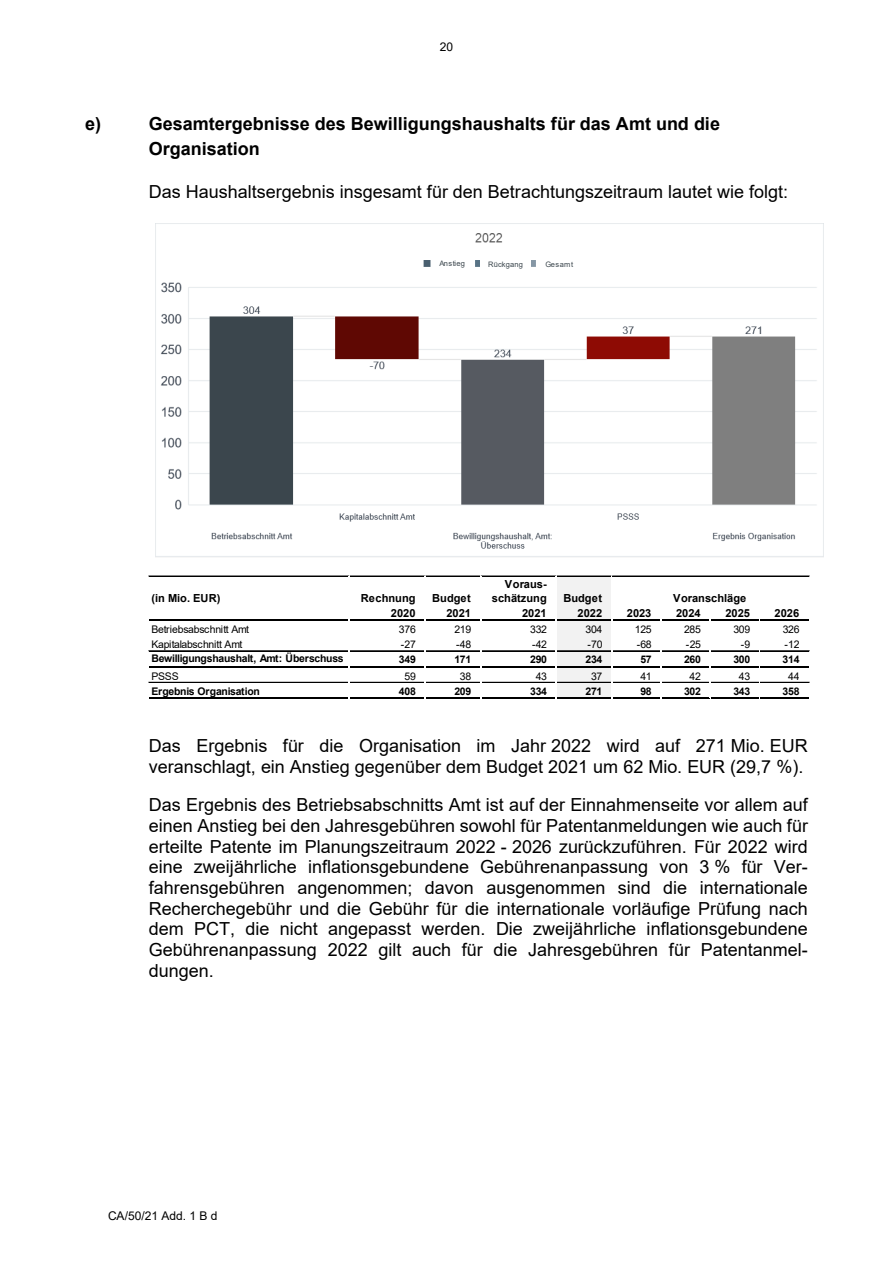
<style>
.page{position:relative;width:893px;height:1263px;background:#fff}
.page>*{position:absolute;margin:0;border:0;box-sizing:border-box;transform-origin:0 0}
.t1{font:18px/20.7px "Arial";color:#000}
.t2{font:700 18px/24.8px "Arial";color:#000}
.t3{font:12px "Arial";color:#000}
.InlineShape{font:700 11.1px/14.2px "Arial";color:#000;text-align:right}
.InlineShape-2{font:10.5px "Arial";letter-spacing:-.025em;color:#000}
.InlineShape-3{font:700 10.5px "Arial";letter-spacing:-.025em;color:#000}
.InlineShape-4{font:7.5px "Arial";letter-spacing:.025em;color:#3b464d}
</style>
<div class="page">
<img style="left:155px;top:223px;width:668px;height:334px">
<div style="left:432px;top:256px;width:40px;height:17px;background:#fff"></div>
<div style="left:480px;top:256px;width:51px;height:16px;background:#fff"></div>
<div style="left:538px;top:256px;width:50px;height:16px;background:#fff"></div>
<div style="left:556px;top:577px;width:56px;height:121px;background:#f2f2f2"></div>
<hr style="left:149px;top:576px;width:199px;height:1px;background:#000">
<hr style="left:350px;top:576px;width:74px;height:1px;background:#000">
<hr style="left:426px;top:576px;width:54px;height:1px;background:#000">
<hr style="left:481px;top:576px;width:74px;height:1px;background:#000">
<hr style="left:557px;top:576px;width:54px;height:1px;background:#000">
<hr style="left:149px;top:619px;width:199px;height:1px;background:#000">
<hr style="left:350px;top:619px;width:74px;height:1px;background:#000">
<hr style="left:426px;top:619px;width:54px;height:1px;background:#000">
<hr style="left:481px;top:619px;width:74px;height:1px;background:#000">
<hr style="left:557px;top:619px;width:54px;height:1px;background:#000">
<hr style="left:613px;top:619px;width:47px;height:1px;background:#000">
<hr style="left:662px;top:619px;width:47px;height:1px;background:#000">
<hr style="left:711px;top:619px;width:48px;height:1px;background:#000">
<hr style="left:149px;top:650px;width:199px;height:1px;background:#000">
<hr style="left:149px;top:651px;width:199px;height:1px;background:#000">
<hr style="left:350px;top:650px;width:74px;height:1px;background:#000">
<hr style="left:350px;top:651px;width:74px;height:1px;background:#000">
<hr style="left:426px;top:650px;width:54px;height:1px;background:#000">
<hr style="left:426px;top:651px;width:54px;height:1px;background:#000">
<hr style="left:481px;top:650px;width:74px;height:1px;background:#000">
<hr style="left:481px;top:651px;width:74px;height:1px;background:#000">
<hr style="left:557px;top:650px;width:54px;height:1px;background:#000">
<hr style="left:557px;top:651px;width:54px;height:1px;background:#000">
<hr style="left:613px;top:650px;width:47px;height:1px;background:#000">
<hr style="left:613px;top:651px;width:47px;height:1px;background:#000">
<hr style="left:662px;top:650px;width:47px;height:1px;background:#000">
<hr style="left:662px;top:651px;width:47px;height:1px;background:#000">
<hr style="left:711px;top:650px;width:48px;height:1px;background:#000">
<hr style="left:711px;top:651px;width:48px;height:1px;background:#000">
<hr style="left:149px;top:666px;width:199px;height:1px;background:#000">
<hr style="left:350px;top:666px;width:74px;height:1px;background:#000">
<hr style="left:426px;top:666px;width:54px;height:1px;background:#000">
<hr style="left:481px;top:666px;width:74px;height:1px;background:#000">
<hr style="left:557px;top:666px;width:54px;height:1px;background:#000">
<hr style="left:613px;top:666px;width:47px;height:1px;background:#000">
<hr style="left:662px;top:666px;width:47px;height:1px;background:#000">
<hr style="left:711px;top:666px;width:48px;height:1px;background:#000">
<hr style="left:149px;top:682px;width:199px;height:1px;background:#000">
<hr style="left:350px;top:682px;width:74px;height:1px;background:#000">
<hr style="left:426px;top:682px;width:54px;height:1px;background:#000">
<hr style="left:481px;top:682px;width:74px;height:1px;background:#000">
<hr style="left:557px;top:682px;width:54px;height:1px;background:#000">
<hr style="left:613px;top:682px;width:47px;height:1px;background:#000">
<hr style="left:662px;top:682px;width:47px;height:1px;background:#000">
<hr style="left:711px;top:682px;width:48px;height:1px;background:#000">
<hr style="left:149px;top:697px;width:199px;height:1px;background:#000">
<hr style="left:350px;top:697px;width:74px;height:1px;background:#000">
<hr style="left:426px;top:697px;width:54px;height:1px;background:#000">
<hr style="left:481px;top:697px;width:74px;height:1px;background:#000">
<hr style="left:557px;top:697px;width:54px;height:1px;background:#000">
<hr style="left:613px;top:697px;width:47px;height:1px;background:#000">
<hr style="left:662px;top:697px;width:47px;height:1px;background:#000">
<hr style="left:711px;top:697px;width:48px;height:1px;background:#000">
<hr style="left:555px;top:576px;width:2px;height:122px;background:#fff">
<hr style="left:611px;top:576px;width:2px;height:122px;background:#fff">
<hr style="left:613px;top:576px;width:196px;height:1px;background:#000">
<hr style="left:760px;top:619px;width:49px;height:1px;background:#000">
<hr style="left:760px;top:650px;width:49px;height:1px;background:#000">
<hr style="left:760px;top:651px;width:49px;height:1px;background:#000">
<hr style="left:760px;top:666px;width:49px;height:1px;background:#000">
<hr style="left:760px;top:682px;width:49px;height:1px;background:#000">
<hr style="left:760px;top:697px;width:49px;height:1px;background:#000">
<p class="t3" style="left:440px;top:39px;width:15px">20</p>
<h3 class="t2" style="left:85px;top:112px;width:17px">e)</h3>
<h3 class="t2" style="left:149px;top:112px;width:573px">Gesamtergebnisse des Bewilligungshaushalts für das Amt und die<br>Organisation</h3>
<p class="t1" style="left:149px;top:181px;width:641px">Das Haushaltsergebnis insgesamt für den Betrachtungszeitraum lautet wie folgt:</p>
<p class="InlineShape-4" style="left:440px;top:258px;width:27px">Anstieg</p>
<p class="InlineShape-4" style="left:488px;top:259px;width:36px">Rückgang</p>
<p class="InlineShape-4" style="left:545px;top:259px;width:29px">Gesamt</p>
<p class="InlineShape" style="left:151px;top:591px;width:70px">(in Mio. EUR)</p>
<p class="InlineShape" style="left:361px;top:591px;width:56px">Rechnung</p>
<p class="InlineShape" style="left:432px;top:591px;width:40px">Budget</p>
<p class="InlineShape" style="left:492px;top:577px;width:56px">Voraus&shy;schätzung</p>
<p class="InlineShape" style="left:563px;top:591px;width:40px">Budget</p>
<p class="InlineShape" style="left:673px;top:591px;width:75px">Voranschläge</p>
<p class="InlineShape" style="left:391px;top:606px;width:26px">2020</p>
<p class="InlineShape" style="left:446px;top:606px;width:26px">2021</p>
<p class="InlineShape" style="left:522px;top:606px;width:26px">2021</p>
<p class="InlineShape" style="left:578px;top:606px;width:26px">2022</p>
<p class="InlineShape" style="left:627px;top:606px;width:26px">2023</p>
<p class="InlineShape" style="left:676px;top:606px;width:26px">2024</p>
<p class="InlineShape" style="left:725px;top:606px;width:26px">2025</p>
<p class="InlineShape" style="left:775px;top:606px;width:26px">2026</p>
<p class="InlineShape-2" style="left:151px;top:622px;width:99px">Betriebsabschnitt Amt</p>
<p class="InlineShape-2" style="left:399px;top:622px;width:18px">376</p>
<p class="InlineShape-2" style="left:454px;top:622px;width:18px">219</p>
<p class="InlineShape-2" style="left:530px;top:622px;width:18px">332</p>
<p class="InlineShape-2" style="left:586px;top:622px;width:18px">304</p>
<p class="InlineShape-2" style="left:635px;top:622px;width:18px">125</p>
<p class="InlineShape-2" style="left:684px;top:622px;width:18px">285</p>
<p class="InlineShape-2" style="left:733px;top:622px;width:18px">309</p>
<p class="InlineShape-2" style="left:783px;top:622px;width:18px">326</p>
<p class="InlineShape-2" style="left:151px;top:637px;width:92px">Kapitalabschnitt Amt</p>
<p class="InlineShape-2" style="left:401px;top:637px;width:17px">-27</p>
<p class="InlineShape-2" style="left:456px;top:637px;width:17px">-48</p>
<p class="InlineShape-2" style="left:532px;top:637px;width:17px">-42</p>
<p class="InlineShape-2" style="left:587px;top:637px;width:17px">-70</p>
<p class="InlineShape-2" style="left:637px;top:637px;width:17px">-68</p>
<p class="InlineShape-2" style="left:686px;top:637px;width:17px">-25</p>
<p class="InlineShape-2" style="left:741px;top:637px;width:11px">-9</p>
<p class="InlineShape-2" style="left:784px;top:637px;width:17px">-12</p>
<p class="InlineShape-3" style="left:151px;top:651px;width:194px">Bewilligungshaushalt, Amt: Überschuss</p>
<p class="InlineShape-3" style="left:399px;top:652px;width:18px">349</p>
<p class="InlineShape-3" style="left:454px;top:652px;width:18px">171</p>
<p class="InlineShape-3" style="left:530px;top:652px;width:18px">290</p>
<p class="InlineShape-3" style="left:586px;top:652px;width:18px">234</p>
<p class="InlineShape-3" style="left:640px;top:652px;width:13px">57</p>
<p class="InlineShape-3" style="left:684px;top:652px;width:18px">260</p>
<p class="InlineShape-3" style="left:733px;top:652px;width:18px">300</p>
<p class="InlineShape-3" style="left:783px;top:652px;width:18px">314</p>
<p class="InlineShape-2" style="left:151px;top:669px;width:29px">PSSS</p>
<p class="InlineShape-2" style="left:405px;top:669px;width:13px">59</p>
<p class="InlineShape-2" style="left:460px;top:669px;width:13px">38</p>
<p class="InlineShape-2" style="left:536px;top:669px;width:13px">43</p>
<p class="InlineShape-2" style="left:591px;top:669px;width:13px">37</p>
<p class="InlineShape-2" style="left:640px;top:669px;width:13px">41</p>
<p class="InlineShape-2" style="left:690px;top:669px;width:13px">42</p>
<p class="InlineShape-2" style="left:739px;top:669px;width:13px">43</p>
<p class="InlineShape-2" style="left:788px;top:669px;width:13px">44</p>
<p class="InlineShape-3" style="left:151px;top:683px;width:110px">Ergebnis Organisation</p>
<p class="InlineShape-3" style="left:399px;top:683px;width:18px">408</p>
<p class="InlineShape-3" style="left:454px;top:683px;width:18px">209</p>
<p class="InlineShape-3" style="left:530px;top:683px;width:18px">334</p>
<p class="InlineShape-3" style="left:586px;top:683px;width:18px">271</p>
<p class="InlineShape-3" style="left:640px;top:683px;width:13px">98</p>
<p class="InlineShape-3" style="left:684px;top:683px;width:18px">302</p>
<p class="InlineShape-3" style="left:733px;top:683px;width:18px">343</p>
<p class="InlineShape-3" style="left:783px;top:683px;width:18px">358</p>
<p class="t1" style="left:149px;top:735px;width:661px">Das Ergebnis für die Organisation im Jahr 2022 wird auf 271 Mio. EUR veranschlagt, ein Anstieg gegenüber dem Budget 2021 um 62 Mio. EUR (29,7 %).</p>
<p class="t1" style="left:149px;top:794px;width:661px;text-align:justify">Das Ergebnis des Betriebsabschnitts Amt ist auf der Einnahmenseite vor allem auf einen Anstieg bei den Jahresgebühren sowohl für Patentanmeldungen wie auch für erteilte Patente im Planungszeitraum 2022 - 2026 zurückzuführen. Für 2022 wird eine zweijährliche inflationsgebundene Gebührenanpassung von 3 % für Ver&shy;fahrensgebühren angenommen; davon ausgenommen sind die internationale Recherchegebühr und die Gebühr für die internationale vorläufige Prüfung nach dem PCT, die nicht angepasst werden. Die zweijährliche inflationsgebundene Gebührenanpassung 2022 gilt auch für die Jahresgebühren für Patentanmel&shy;dungen.</p>
<p class="t3" style="left:108px;top:1207px;width:111px">CA/50/21 Add. 1 B d</p>
</div>
